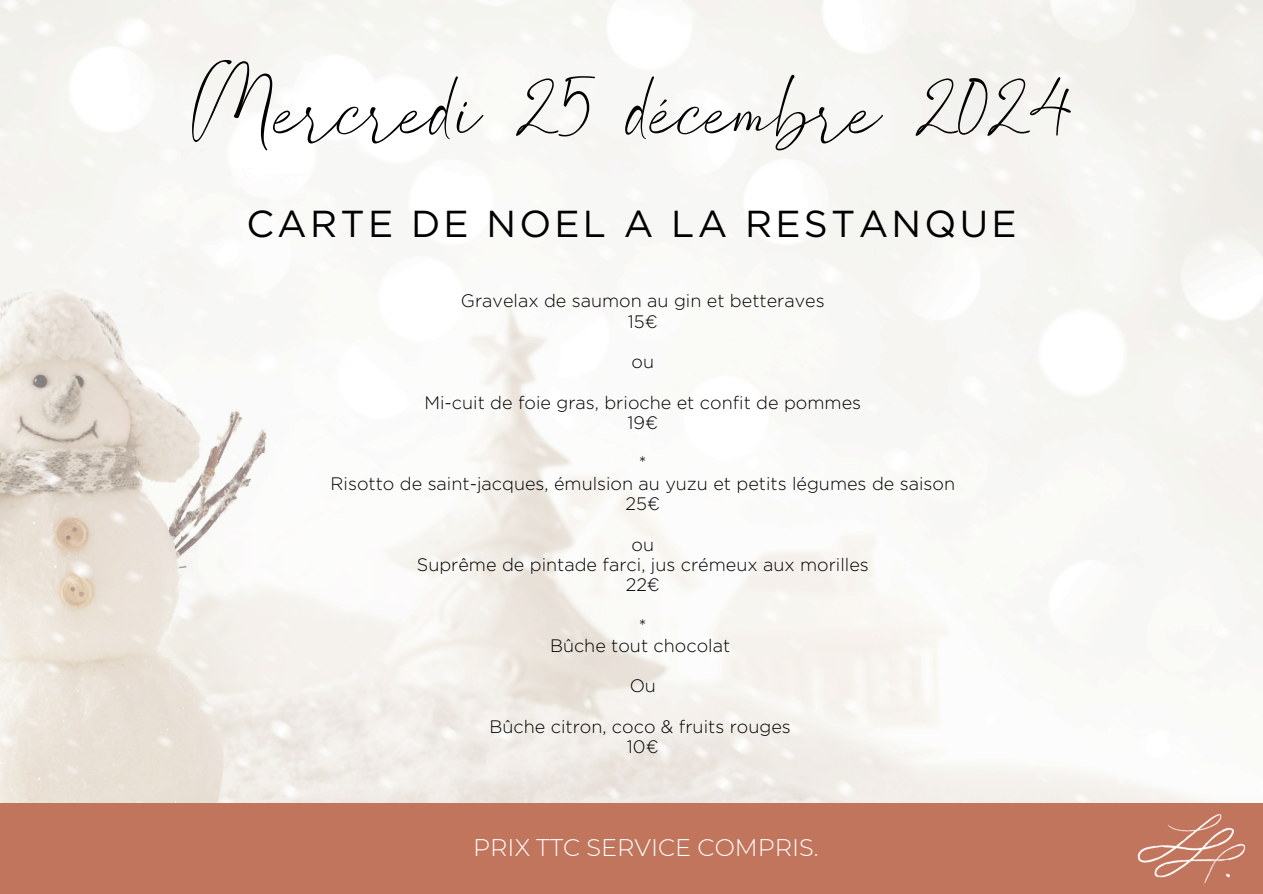
<style>
.page{position:relative;width:1263px;height:894px;background:#fff}
.page>*{position:absolute;margin:0;border:0;box-sizing:border-box;transform-origin:0 0}
.t1{font:135px "Southland";color:#000}
.t2{font:37.5px "Gotham";letter-spacing:.085em;color:#000}
.t3{font:300 24px "Montserrat";color:#fff}
.t4{font:300 18px "Gotham";color:#000}
</style>
<div class="page">
<img style="left:0;top:0;width:1263px;height:803px">
<div style="left:0;top:803px;width:1263px;height:90px;background:#c1755c"></div>
<img style="left:1137px;top:814px;width:109px;height:71px">
<p class="t1" style="left:192px;top:42px;width:880px">Mercredi 25 décembre 2024</p>
<p class="t2" style="left:246px;top:207px;width:772px">CARTE DE NOEL A LA RESTANQUE</p>
<p class="t4" style="left:461px;top:293px;width:365px">Gravelax de saumon au gin et betteraves</p>
<h1 class="t4" style="left:628px;top:313px;width:31px">15€</h1>
<h2 class="t4" style="left:631px;top:353px;width:24px">ou</h2>
<p class="t4" style="left:424px;top:394px;width:438px">Mi-cuit de foie gras, brioche et confit de pommes</p>
<p class="t4" style="left:628px;top:414px;width:32px">19€</p>
<p class="t4" style="left:639px;top:455px;width:9px">*</p>
<p class="t4" style="left:331px;top:475px;width:626px">Risotto de saint-jacques, émulsion au yuzu et petits légumes de saison</p>
<p class="t4" style="left:626px;top:495px;width:36px">25€</p>
<p class="t4" style="left:631px;top:536px;width:24px">ou</p>
<p class="t4" style="left:417px;top:556px;width:453px">Suprême de pintade farci, jus crémeux aux morilles</p>
<p class="t4" style="left:626px;top:576px;width:36px">22€</p>
<p class="t4" style="left:639px;top:617px;width:9px">*</p>
<p class="t4" style="left:550px;top:637px;width:182px">Bûche tout chocolat</p>
<p class="t4" style="left:630px;top:677px;width:28px">Ou</p>
<p class="t4" style="left:489px;top:718px;width:303px">Bûche citron, coco &amp; fruits rouges</p>
<p class="t4" style="left:627px;top:738px;width:33px">10€</p>
<h3 class="t3" style="left:473px;top:832px;width:347px">PRIX TTC SERVICE COMPRIS.</h3>
</div>
